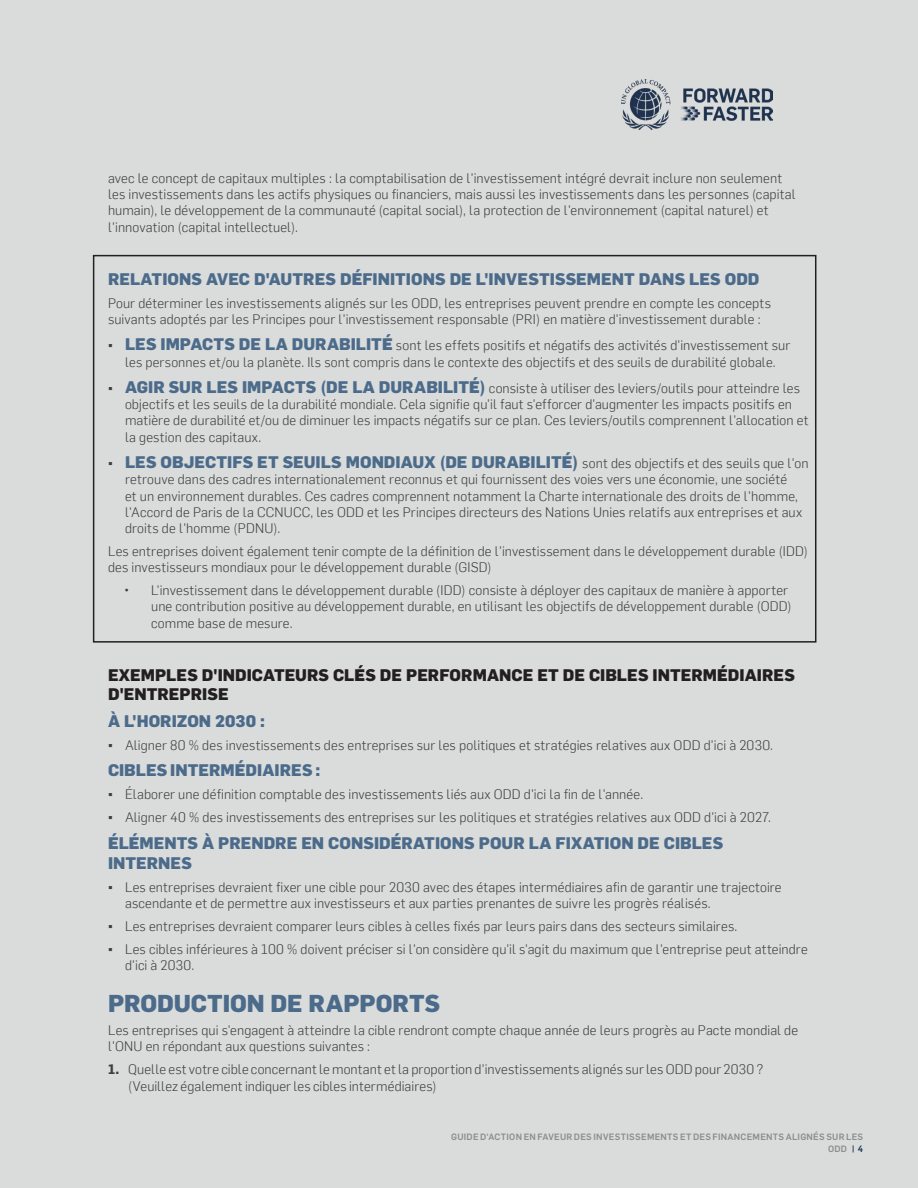
<style>
.page{position:relative;width:918px;height:1188px;background:#d9dcdb}
.page>*{position:absolute;margin:0;border:0;box-sizing:border-box;transform-origin:0 0}
.t1{font:800 24px "Flama";letter-spacing:-.005em;color:#4c6b8b}
.t2{font:800 16.5px/19.8px "Flama";color:#4c6b8b}
.t3{font:800 16.5px/19.8px "Flama";letter-spacing:.005em;color:#231f20}
.t4{font:300 13.5px/16.2px "Flama";letter-spacing:.01em;color:#3e3e3f}
.t5{font:500 9px/12px "Flama";letter-spacing:.025em;color:#8d8d8e;text-align:right}
.s1{font-family:"Arial";font-weight:400}
.s2{font-weight:800;font-size:16.5px;color:#4c6b8b}
.s3{font-family:"Arial";font-weight:400;font-size:13.5px;color:#3e3e3f}
.s4{font-weight:300;font-size:13.5px;color:#3e3e3f}
.s5{font-weight:400}
.s6{font-weight:700}
.s7{color:#1e3250}
</style>
<div class="page">
<img style="left:622px;top:79px;width:151px;height:51px">
<div style="left:93px;top:255px;width:723px;height:388px;border:2px solid #231f20"></div>
<p class="t4" style="left:108px;top:169px;width:689px">avec le concept de capitaux multiples : la comptabilisation de l'investissement intégré devrait inclure non seulement les investissements dans les actifs physiques ou financiers, mais aussi les investissements dans les personnes (capital humain), le développement de la communauté (capital social), la protection de l'environnement (capital naturel) et l'innovation (capital intellectuel).</p>
<p class="t2" style="left:108px;top:268px;width:653px">RELATIONS AVEC D'AUTRES DÉFINITIONS DE L'INVESTISSEMENT DANS LES ODD</p>
<p class="t4" style="left:108px;top:294px;width:664px">Pour déterminer les investissements alignés sur les ODD, les entreprises peuvent prendre en compte les concepts suivants adoptés par les Principes pour l'investissement responsable (PRI) en matière d'investissement durable :</p>
<p class="t4" style="left:108px;top:337px;width:684px;text-align:center"><span class="s1">▪</span> <span class="s2">LES IMPACTS DE LA DURABILITÉ</span> sont les effets positifs et négatifs des activités d'investissement sur les personnes et/ou la planète. Ils sont compris dans le contexte des objectifs et des seuils de durabilité globale.</p>
<p class="t4" style="left:125px;top:379px;width:685px;text-indent:-17px"><span class="s1">▪</span> <span class="s2">AGIR SUR LES IMPACTS (DE LA DURABILITÉ)</span> consiste à utiliser des leviers/outils pour atteindre les objectifs et les seuils de la durabilité mondiale. Cela signifie qu'il faut s'efforcer d'augmenter les impacts positifs en matière de durabilité et/ou de diminuer les impacts négatifs sur ce plan. Ces leviers/outils comprennent l'allocation et la gestion des capitaux.</p>
<p class="t2" style="left:108px;top:452px;width:702px"><span class="s3">▪</span> LES OBJECTIFS ET SEUILS MONDIAUX (DE DURABILITÉ) <span class="s4">sont des objectifs et des seuils que l'on</span></p>
<p class="t4" style="left:125px;top:471px;width:679px">retrouve dans des cadres internationalement reconnus et qui fournissent des voies vers une économie, une société<br>et un environnement durables. Ces cadres comprennent notamment la Charte internationale des droits de l'homme, l'Accord de Paris de la CCNUCC, les ODD et les Principes directeurs des Nations Unies relatifs aux entreprises et aux droits de l'homme (PDNU).</p>
<p class="t4" style="left:108px;top:542px;width:701px">Les entreprises doivent également tenir compte de la définition de l'investissement dans le développement durable (IDD) des investisseurs mondiaux pour le développement durable (GISD)</p>
<p class="t4" style="left:151px;top:582px;width:642px;text-indent:-27px"><span class="s5">•</span> L'investissement dans le développement durable (IDD) consiste à déployer des capitaux de manière à apporter une contribution positive au développement durable, en utilisant les objectifs de développement durable (ODD) comme base de mesure.</p>
<p class="t3" style="left:108px;top:664px;width:688px">EXEMPLES D'INDICATEURS CLÉS DE PERFORMANCE ET DE CIBLES INTERMÉDIAIRES<br>D'ENTREPRISE</p>
<p class="t2" style="left:108px;top:711px;width:159px">À L'HORIZON 2030 :</p>
<p class="t4" style="left:108px;top:736px;width:667px"><span class="s1">▪</span> Aligner 80 % des investissements des entreprises sur les politiques et stratégies relatives aux ODD d'ici à 2030.</p>
<p class="t2" style="left:108px;top:760px;width:214px">CIBLES INTERMÉDIAIRES :</p>
<p class="t4" style="left:108px;top:786px;width:537px"><span class="s1">▪</span> Élaborer une définition comptable des investissements liés aux ODD d'ici la fin de l'année.</p>
<p class="t4" style="left:108px;top:809px;width:664px"><span class="s1">▪</span> Aligner 40 % des investissements des entreprises sur les politiques et stratégies relatives aux ODD d'ici à 2027.</p>
<p class="t2" style="left:108px;top:833px;width:617px">ÉLÉMENTS À PRENDRE EN CONSIDÉRATIONS POUR LA FIXATION DE CIBLES<br>INTERNES</p>
<p class="t4" style="left:125px;top:878px;width:658px;text-indent:-17px"><span class="s1">▪</span> Les entreprises devraient fixer une cible pour 2030 avec des étapes intermédiaires afin de garantir une trajectoire ascendante et de permettre aux investisseurs et aux parties prenantes de suivre les progrès réalisés.</p>
<p class="t4" style="left:108px;top:917px;width:631px"><span class="s1">▪</span> Les entreprises devraient comparer leurs cibles à celles fixés par leurs pairs dans des secteurs similaires.</p>
<p class="t4" style="left:125px;top:940px;width:684px;text-indent:-17px"><span class="s1">▪</span> Les cibles inférieures à 100 % doivent préciser si l'on considère qu'il s'agit du maximum que l'entreprise peut atteindre d'ici à 2030.</p>
<p class="t1" style="left:108px;top:989px;width:333px">PRODUCTION DE RAPPORTS</p>
<p class="t4" style="left:108px;top:1022px;width:692px">Les entreprises qui s'engagent à atteindre la cible rendront compte chaque année de leurs progrès au Pacte mondial de l'ONU en répondant aux questions suivantes :</p>
<p class="t4" style="left:128px;top:1061px;width:637px;text-indent:-20px"><span class="s6">1.</span> Quelle est votre cible concernant le montant et la proportion d'investissements alignés sur les ODD pour 2030 ? (Veuillez également indiquer les cibles intermédiaires)</p>
<p class="t5" style="left:451px;top:1130px;width:414px">GUIDE D'ACTION EN FAVEUR DES INVESTISSEMENTS ET DES FINANCEMENTS ALIGNÉS SUR LES<br>ODD <span class="s7">| 4</span></p>
</div>
